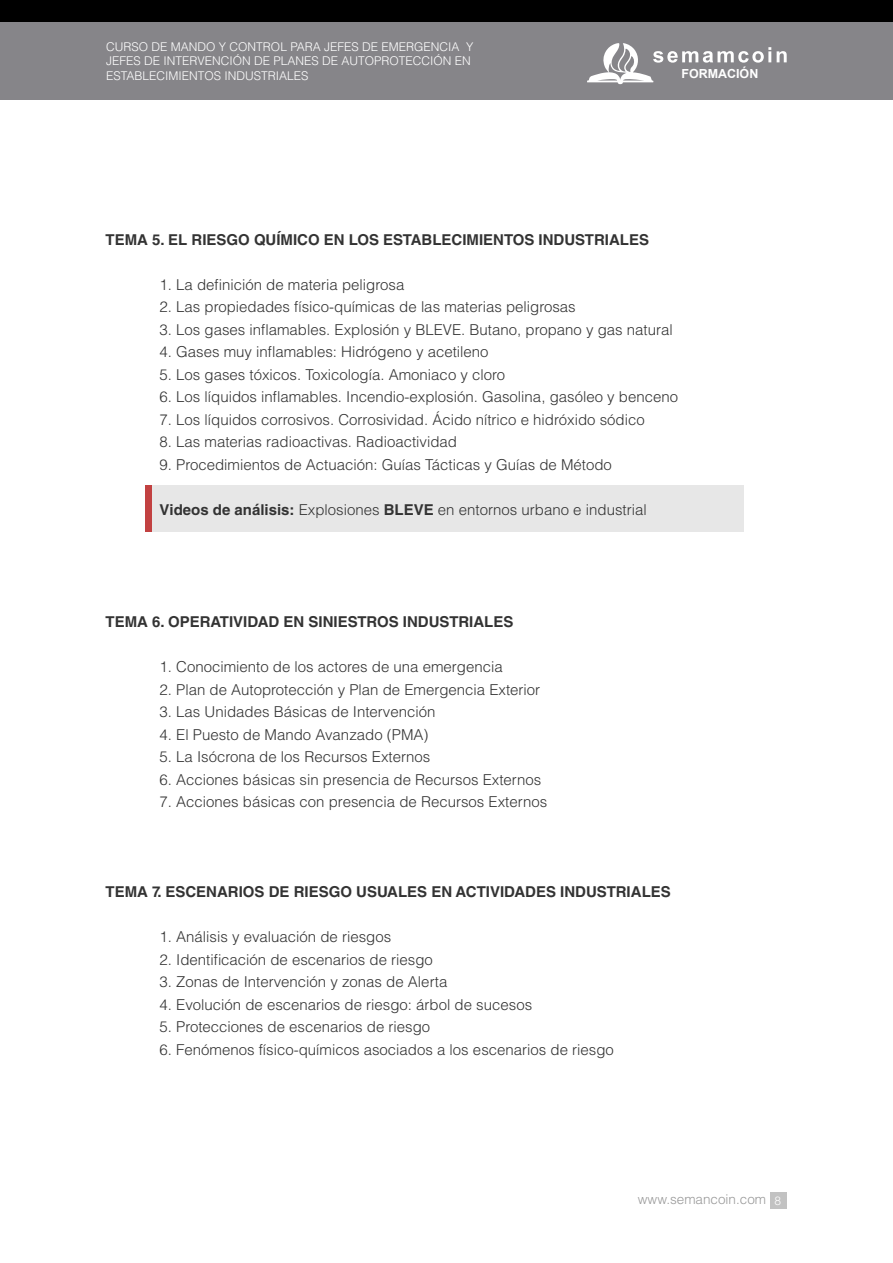
<style>
.page{position:relative;width:893px;height:1263px;background:#fff}
.page>*{position:absolute;margin:0;border:0;box-sizing:border-box;transform-origin:0 0}
.t1{font:300 15px "Helvetica LT Std";color:#333}
.t2{font:700 15px "Helvetica LT Std";color:#333}
.t3{font:300 13.5px "Helvetica LT Std";color:#999}
.t4{font:700 12.45px "Arial";color:#fff}
.t5{font:300 12px/14.4px "Helvetica LT Std";color:#fff}
.s1{font-weight:700}
.s2{font-size:12px;color:#fff}
</style>
<div class="page">
<div style="left:148px;top:485px;width:596px;height:47px;background:#e7e7e7"></div>
<div style="left:145px;top:485px;width:6px;height:47px;background:#c24141"></div>
<div style="left:0;top:22px;width:893px;height:78px;background:#868589"></div>
<div style="left:0;top:0;width:893px;height:21px;background:#000"></div>
<svg style="left:777px;top:51px;width:10px;height:11px"></svg>
<svg style="left:587px;top:43px;width:184px;height:41px"></svg>
<div style="left:770px;top:1192px;width:17px;height:17px;background:#c2c2c2"></div>
<p class="t5" style="left:106px;top:39px;width:369px">CURSO DE MANDO Y CONTROL PARA JEFES DE EMERGENCIA Y<br>JEFES DE INTERVENCIÓN DE PLANES DE AUTOPROTECCIÓN EN<br>ESTABLECIMIENTOS INDUSTRIALES</p>
<p class="t4" style="left:681px;top:65px;width:78px">FORMACIÓN</p>
<p class="t2" style="left:105px;top:230px;width:545px">TEMA 5. EL RIESGO QUÍMICO EN LOS ESTABLECIMIENTOS INDUSTRIALES</p>
<p class="t1" style="left:159px;top:275px;width:246px">1. La definición de materia peligrosa</p>
<p class="t1" style="left:159px;top:297px;width:418px">2. Las propiedades físico-químicas de las materias peligrosas</p>
<p class="t1" style="left:159px;top:320px;width:515px">3. Los gases inflamables. Explosión y BLEVE. Butano, propano y gas natural</p>
<p class="t1" style="left:159px;top:342px;width:331px">4. Gases muy inflamables: Hidrógeno y acetileno</p>
<p class="t1" style="left:159px;top:365px;width:347px">5. Los gases tóxicos. Toxicología. Amoniaco y cloro</p>
<p class="t1" style="left:159px;top:387px;width:520px">6. Los líquidos inflamables. Incendio-explosión. Gasolina, gasóleo y benceno</p>
<p class="t1" style="left:159px;top:410px;width:487px">7. Los líquidos corrosivos. Corrosividad. Ácido nítrico e hidróxido sódico</p>
<p class="t1" style="left:159px;top:432px;width:299px">8. Las materias radioactivas. Radioactividad</p>
<p class="t1" style="left:159px;top:455px;width:454px">9. Procedimientos de Actuación: Guías Tácticas y Guías de Método</p>
<p class="t1" style="left:159px;top:500px;width:489px"><span class="s1">Videos de análisis:</span> Explosiones <span class="s1">BLEVE</span> en entornos urbano e industrial</p>
<p class="t2" style="left:105px;top:613px;width:409px">TEMA 6. OPERATIVIDAD EN SINIESTROS INDUSTRIALES</p>
<p class="t1" style="left:159px;top:657px;width:345px">1. Conocimiento de los actores de una emergencia</p>
<p class="t1" style="left:159px;top:680px;width:382px">2. Plan de Autoprotección y Plan de Emergencia Exterior</p>
<p class="t1" style="left:159px;top:702px;width:277px">3. Las Unidades Básicas de Intervención</p>
<p class="t1" style="left:159px;top:725px;width:270px">4. El Puesto de Mando Avanzado (PMA)</p>
<p class="t1" style="left:159px;top:747px;width:272px">5. La Isócrona de los Recursos Externos</p>
<p class="t1" style="left:159px;top:770px;width:383px">6. Acciones básicas sin presencia de Recursos Externos</p>
<p class="t1" style="left:159px;top:792px;width:389px">7. Acciones básicas con presencia de Recursos Externos</p>
<p class="t2" style="left:105px;top:883px;width:567px">TEMA 7. ESCENARIOS DE RIESGO USUALES EN ACTIVIDADES INDUSTRIALES</p>
<p class="t1" style="left:159px;top:927px;width:233px">1. Análisis y evaluación de riesgos</p>
<p class="t1" style="left:159px;top:950px;width:275px">2. Identificación de escenarios de riesgo</p>
<p class="t1" style="left:159px;top:972px;width:289px">3. Zonas de Intervención y zonas de Alerta</p>
<p class="t1" style="left:159px;top:995px;width:374px">4. Evolución de escenarios de riesgo: árbol de sucesos</p>
<p class="t1" style="left:159px;top:1017px;width:272px">5. Protecciones de escenarios de riesgo</p>
<p class="t1" style="left:159px;top:1040px;width:456px">6. Fenómenos físico-químicos asociados a los escenarios de riesgo</p>
<p class="t3" style="left:638px;top:1191px;width:145px">www.semancoin.com <span class="s2">8</span></p>
</div>
